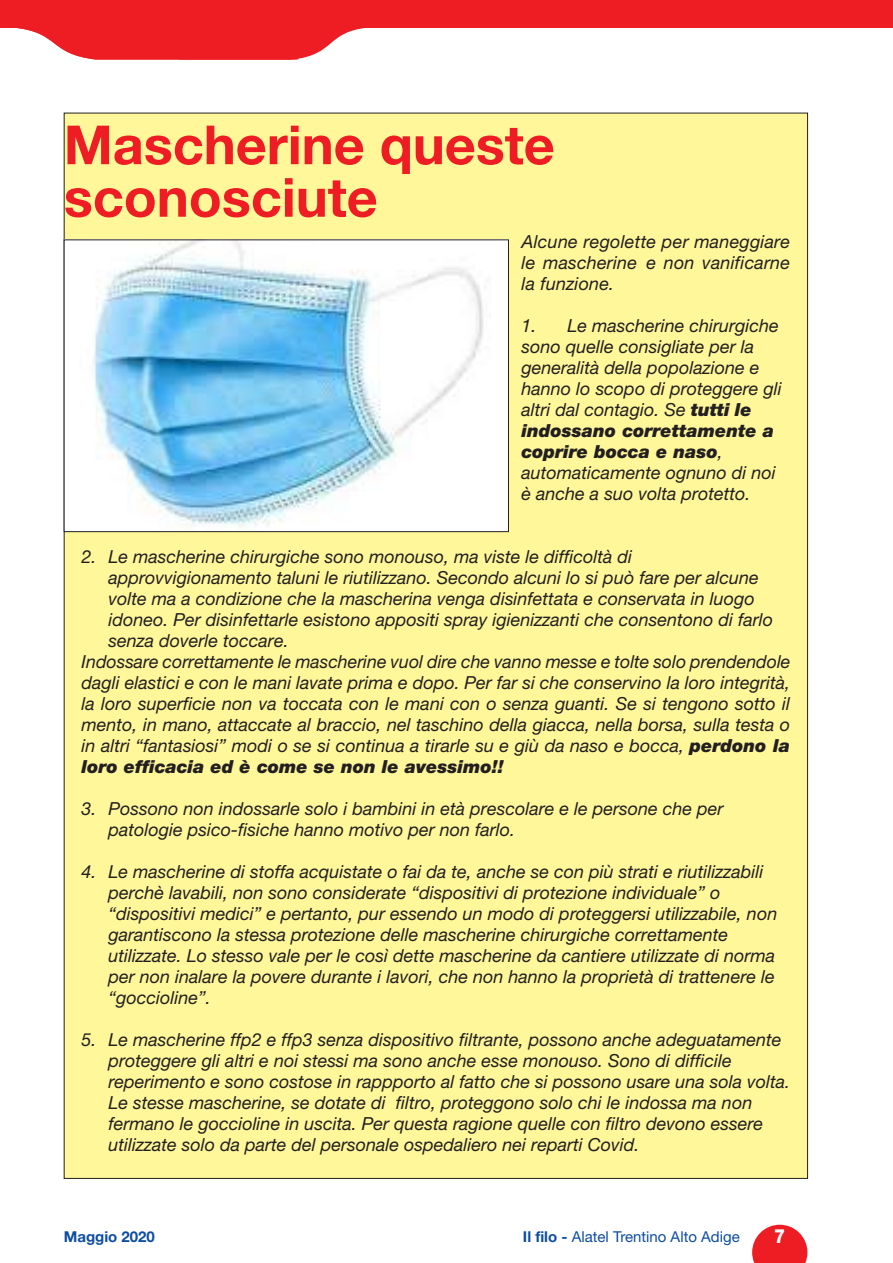
<style>
.page{position:relative;width:893px;height:1263px;background:#fff}
.page>*{position:absolute;margin:0;border:0;box-sizing:border-box;transform-origin:0 0}
.t1{font:700 54px/52.5px "Helvetica Neue LT Std";color:#ee1d23}
.t2{font:800 19.5px "Helvetica Neue LT Std";color:#fff;scale:.9 1}
.t3{font:italic 18px/21px "Helvetica Neue LT Std";color:#231f20}
.t4{font:italic 900 18px "Helvetica Neue LT Std";color:#231f20}
.t5{font:15px "Helvetica Neue LT Std";color:#0d4da1}
.t6{font:700 15px "Helvetica Neue LT Std";color:#0d4da1}
.s1{font-weight:900}
.s2{font-weight:700}
</style>
<div class="page">
<div style="left:64px;top:113px;width:743px;height:1065px;background:#fff79a"></div>
<div style="left:0;top:0;width:893px;height:28px;background:#ee1d23"></div>
<svg style="left:17px;top:28px;width:347px;height:32px"></svg>
<svg style="left:752px;top:1225px;width:55px;height:38px;background:#f04045"></svg>
<img style="left:66px;top:241px;width:441px;height:289px">
<div style="left:64px;top:239px;width:445px;height:293px;border:1px solid #231f20"></div>
<h1 class="t1" style="left:64px;top:118px;width:492px">Mascherine queste sconosciute</h1>
<p class="t3" style="left:522px;top:230px;width:270px;text-align:justify">Alcune regolette per maneggiare le mascherine e non vanificarne la funzione.</p>
<p class="t3" style="left:522px;top:314px;width:262px">1. Le mascherine chirurgiche sono quelle consigliate per la generalità della popolazione e hanno lo scopo di proteggere gli altri dal contagio. Se <span class="s1">tutti le indossano correttamente a coprire bocca e naso</span>, automaticamente ognuno di noi è anche a suo volta protetto.</p>
<p class="t3" style="left:82px;top:545px;width:552px">2. Le mascherine chirurgiche sono monouso, ma viste le difficoltà di</p>
<p class="t3" style="left:109px;top:566px;width:652px">approvvigionamento taluni le riutilizzano. Secondo alcuni lo si può fare per alcune</p>
<p class="t3" style="left:109px;top:587px;width:648px">volte ma a condizione che la mascherina venga disinfettata e conservata in luogo</p>
<p class="t3" style="left:109px;top:608px;width:666px">idoneo. Per disinfettarle esistono appositi spray igienizzanti che consentono di farlo</p>
<p class="t3" style="left:109px;top:629px;width:182px">senza doverle toccare.</p>
<p class="t3" style="left:82px;top:650px;width:710px">Indossare correttamente le mascherine vuol dire che vanno messe e tolte solo prendendole</p>
<p class="t3" style="left:82px;top:671px;width:710px">dagli elastici e con le mani lavate prima e dopo. Per far si che conservino la loro integrità,</p>
<p class="t3" style="left:82px;top:692px;width:710px">la loro superficie non va toccata con le mani con o senza guanti. Se si tengono sotto il</p>
<p class="t3" style="left:82px;top:713px;width:710px">mento, in mano, attaccate al braccio, nel taschino della giacca, nella borsa, sulla testa o</p>
<p class="t3" style="left:82px;top:734px;width:710px">in altri “fantasiosi” modi o se si continua a tirarle su e giù da naso e bocca, <span class="s1">perdono la</span></p>
<p class="t4" style="left:82px;top:755px;width:424px">loro efficacia ed è come se non le avessimo!!</p>
<p class="t3" style="left:109px;top:797px;width:616px;text-indent:-27px">3. Possono non indossarle solo i bambini in età prescolare e le persone che per patologie psico-fisiche hanno motivo per non farlo.</p>
<p class="t3" style="left:109px;top:860px;width:670px;text-indent:-27px">4. Le mascherine di stoffa acquistate o fai da te, anche se con più strati e riutilizzabili perchè lavabili, non sono considerate “dispositivi di protezione individuale” o “dispositivi medici” e pertanto, pur essendo un modo di proteggersi utilizzabile, non garantiscono la stessa protezione delle mascherine chirurgiche correttamente utilizzate. Lo stesso vale per le così dette mascherine da cantiere utilizzate di norma per non inalare la povere durante i lavori, che non hanno la proprietà di trattenere le “goccioline”.</p>
<p class="t3" style="left:109px;top:1028px;width:683px;text-indent:-27px">5. Le mascherine ffp2 e ffp3 senza dispositivo filtrante, possono anche adeguatamente proteggere gli altri e noi stessi ma sono anche esse monouso. Sono di difficile reperimento e sono costose in rappporto al fatto che si possono usare una sola volta.<br>Le stesse mascherine, se dotate di filtro, proteggono solo chi le indossa ma non fermano le goccioline in uscita. Per questa ragione quelle con filtro devono essere utilizzate solo da parte del personale ospedaliero nei reparti Covid.</p>
<p class="t6" style="left:64px;top:1227px;width:93px">Maggio 2020</p>
<p class="t5" style="left:523px;top:1227px;width:218px"><span class="s2">Il filo -</span> Alatel Trentino Alto Adige</p>
<p class="t2" style="left:774px;top:1224px;width:14px">7</p>
</div>
